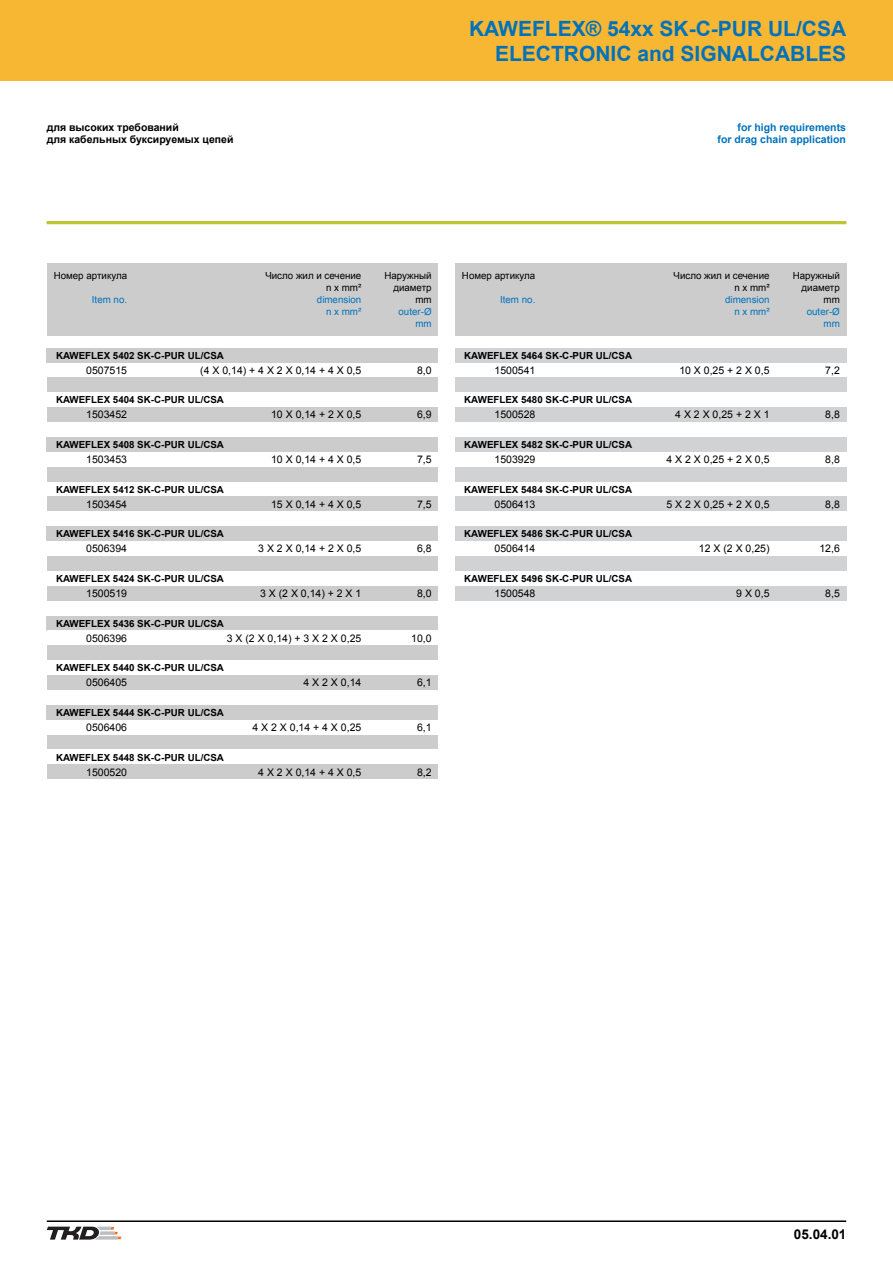
<style>
.page{position:relative;width:893px;height:1263px;background:#fff}
.page>*{position:absolute;margin:0;border:0;box-sizing:border-box;transform-origin:0 0}
.t1{font:700 21px/25.5px "Arial";color:#0072bc;text-align:right}
.t2{font:700 13.5px "Arial";color:#000}
.t3{font:10.5px "Arial";color:#000}
.t4{font:700 10.5px/12px "Arial";color:#000}
.t5{font:700 10.5px/12px "Arial";color:#0072bc;text-align:right}
.t6{font:700 9.75px "Arial";color:#000}
.t7{font:9.75px/12px "Arial";color:#000;text-align:right}
.t8{font:9.75px/12px "Arial";color:#0072bc;text-align:right}
</style>
<div class="page">
<div style="left:0;top:0;width:893px;height:81px;background:#f8b732"></div>
<svg style="left:47px;top:1226px;width:74px;height:13px"></svg>
<hr style="left:47px;top:1220px;width:799px;height:2px;background:#000">
<div style="left:47px;top:264px;width:87px;height:72px;background:#ccc"></div>
<div style="left:134px;top:264px;width:234px;height:72px;background:#ccc"></div>
<div style="left:368px;top:264px;width:70px;height:72px;background:#ccc"></div>
<div style="left:47px;top:348px;width:391px;height:15px;background:#ccc"></div>
<div style="left:47px;top:377px;width:87px;height:15px;background:#ccc"></div>
<div style="left:134px;top:377px;width:234px;height:15px;background:#ccc"></div>
<div style="left:368px;top:377px;width:70px;height:15px;background:#ccc"></div>
<div style="left:47px;top:407px;width:87px;height:15px;background:#ccc"></div>
<div style="left:134px;top:407px;width:234px;height:15px;background:#ccc"></div>
<div style="left:368px;top:407px;width:70px;height:15px;background:#ccc"></div>
<div style="left:47px;top:437px;width:391px;height:15px;background:#ccc"></div>
<div style="left:47px;top:467px;width:87px;height:15px;background:#ccc"></div>
<div style="left:134px;top:467px;width:234px;height:15px;background:#ccc"></div>
<div style="left:368px;top:467px;width:70px;height:15px;background:#ccc"></div>
<div style="left:47px;top:496px;width:87px;height:15px;background:#ccc"></div>
<div style="left:134px;top:496px;width:234px;height:15px;background:#ccc"></div>
<div style="left:368px;top:496px;width:70px;height:15px;background:#ccc"></div>
<div style="left:47px;top:526px;width:391px;height:15px;background:#ccc"></div>
<div style="left:47px;top:556px;width:87px;height:15px;background:#ccc"></div>
<div style="left:134px;top:556px;width:234px;height:15px;background:#ccc"></div>
<div style="left:368px;top:556px;width:70px;height:15px;background:#ccc"></div>
<div style="left:47px;top:586px;width:87px;height:15px;background:#ccc"></div>
<div style="left:134px;top:586px;width:234px;height:15px;background:#ccc"></div>
<div style="left:368px;top:586px;width:70px;height:15px;background:#ccc"></div>
<div style="left:47px;top:616px;width:391px;height:14px;background:#ccc"></div>
<div style="left:47px;top:645px;width:87px;height:15px;background:#ccc"></div>
<div style="left:134px;top:645px;width:234px;height:15px;background:#ccc"></div>
<div style="left:368px;top:645px;width:70px;height:15px;background:#ccc"></div>
<div style="left:47px;top:675px;width:87px;height:15px;background:#ccc"></div>
<div style="left:134px;top:675px;width:234px;height:15px;background:#ccc"></div>
<div style="left:368px;top:675px;width:70px;height:15px;background:#ccc"></div>
<div style="left:47px;top:705px;width:391px;height:15px;background:#ccc"></div>
<div style="left:47px;top:735px;width:87px;height:14px;background:#ccc"></div>
<div style="left:134px;top:735px;width:234px;height:14px;background:#ccc"></div>
<div style="left:368px;top:735px;width:70px;height:14px;background:#ccc"></div>
<div style="left:47px;top:764px;width:87px;height:15px;background:#ccc"></div>
<div style="left:134px;top:764px;width:234px;height:15px;background:#ccc"></div>
<div style="left:368px;top:764px;width:70px;height:15px;background:#ccc"></div>
<hr style="left:47px;top:221px;width:799px;height:3px;background:#bdc531">
<div style="left:455px;top:264px;width:87px;height:72px;background:#ccc"></div>
<div style="left:542px;top:264px;width:234px;height:72px;background:#ccc"></div>
<div style="left:776px;top:264px;width:70px;height:72px;background:#ccc"></div>
<div style="left:455px;top:348px;width:391px;height:15px;background:#d1d2d4"></div>
<div style="left:455px;top:377px;width:87px;height:15px;background:#d1d2d4"></div>
<div style="left:542px;top:377px;width:234px;height:15px;background:#d1d2d4"></div>
<div style="left:776px;top:377px;width:70px;height:15px;background:#d1d2d4"></div>
<div style="left:455px;top:407px;width:87px;height:15px;background:#d1d2d4"></div>
<div style="left:542px;top:407px;width:234px;height:15px;background:#d1d2d4"></div>
<div style="left:776px;top:407px;width:70px;height:15px;background:#d1d2d4"></div>
<div style="left:455px;top:437px;width:391px;height:15px;background:#d1d2d4"></div>
<div style="left:455px;top:467px;width:87px;height:15px;background:#d1d2d4"></div>
<div style="left:542px;top:467px;width:234px;height:15px;background:#d1d2d4"></div>
<div style="left:776px;top:467px;width:70px;height:15px;background:#d1d2d4"></div>
<div style="left:455px;top:496px;width:87px;height:15px;background:#d1d2d4"></div>
<div style="left:542px;top:496px;width:234px;height:15px;background:#d1d2d4"></div>
<div style="left:776px;top:496px;width:70px;height:15px;background:#d1d2d4"></div>
<div style="left:455px;top:526px;width:391px;height:15px;background:#d1d2d4"></div>
<div style="left:455px;top:556px;width:87px;height:15px;background:#d1d2d4"></div>
<div style="left:542px;top:556px;width:234px;height:15px;background:#d1d2d4"></div>
<div style="left:776px;top:556px;width:70px;height:15px;background:#d1d2d4"></div>
<div style="left:455px;top:586px;width:87px;height:15px;background:#d1d2d4"></div>
<div style="left:542px;top:586px;width:234px;height:15px;background:#d1d2d4"></div>
<div style="left:776px;top:586px;width:70px;height:15px;background:#d1d2d4"></div>
<h1 class="t1" style="left:469px;top:18px;width:379px">KAWEFLEX® 54xx SK-C-PUR UL/CSA<br>ELECTRONIC and SIGNALCABLES</h1>
<p class="t4" style="left:47px;top:122px;width:188px">для высоких требований<br>для кабельных буксируемых цепей</p>
<p class="t5" style="left:718px;top:122px;width:130px">for high requirements<br>for drag chain application</p>
<p class="t7" style="left:54px;top:271px;width:75px">Номер артикула</p>
<p class="t8" style="left:92px;top:295px;width:37px">Item no.</p>
<p class="t7" style="left:265px;top:271px;width:98px">Число жил и сечение n x mm²</p>
<p class="t8" style="left:317px;top:295px;width:46px">dimension n x mm²</p>
<p class="t7" style="left:384px;top:271px;width:49px">Наружный диаметр mm</p>
<p class="t8" style="left:399px;top:307px;width:35px">outer-Ø mm</p>
<p class="t6" style="left:56px;top:352px;width:169px">KAWEFLEX 5402 SK-C-PUR UL/CSA</p>
<p class="t3" style="left:86px;top:366px;width:42px">0507515</p>
<p class="t3" style="left:200px;top:366px;width:163px">(4 X 0,14) + 4 X 2 X 0,14 + 4 X 0,5</p>
<p class="t3" style="left:417px;top:366px;width:16px">8,0</p>
<p class="t6" style="left:56px;top:396px;width:169px">KAWEFLEX 5404 SK-C-PUR UL/CSA</p>
<p class="t3" style="left:86px;top:411px;width:42px">1503452</p>
<p class="t3" style="left:271px;top:411px;width:92px">10 X 0,14 + 2 X 0,5</p>
<p class="t3" style="left:417px;top:411px;width:16px">6,9</p>
<p class="t6" style="left:56px;top:441px;width:169px">KAWEFLEX 5408 SK-C-PUR UL/CSA</p>
<p class="t3" style="left:86px;top:455px;width:42px">1503453</p>
<p class="t3" style="left:271px;top:455px;width:92px">10 X 0,14 + 4 X 0,5</p>
<p class="t3" style="left:417px;top:455px;width:16px">7,5</p>
<p class="t6" style="left:56px;top:485px;width:169px">KAWEFLEX 5412 SK-C-PUR UL/CSA</p>
<p class="t3" style="left:86px;top:500px;width:42px">1503454</p>
<p class="t3" style="left:271px;top:500px;width:92px">15 X 0,14 + 4 X 0,5</p>
<p class="t3" style="left:417px;top:500px;width:16px">7,5</p>
<p class="t6" style="left:56px;top:530px;width:169px">KAWEFLEX 5416 SK-C-PUR UL/CSA</p>
<p class="t3" style="left:86px;top:545px;width:42px">0506394</p>
<p class="t3" style="left:258px;top:545px;width:105px">3 X 2 X 0,14 + 2 X 0,5</p>
<p class="t3" style="left:417px;top:545px;width:16px">6,8</p>
<p class="t6" style="left:56px;top:575px;width:169px">KAWEFLEX 5424 SK-C-PUR UL/CSA</p>
<p class="t3" style="left:86px;top:589px;width:42px">1500519</p>
<p class="t3" style="left:260px;top:589px;width:103px">3 X (2 X 0,14) + 2 X 1</p>
<p class="t3" style="left:417px;top:589px;width:16px">8,0</p>
<p class="t6" style="left:56px;top:619px;width:169px">KAWEFLEX 5436 SK-C-PUR UL/CSA</p>
<p class="t3" style="left:86px;top:634px;width:42px">0506396</p>
<p class="t3" style="left:227px;top:634px;width:136px">3 X (2 X 0,14) + 3 X 2 X 0,25</p>
<p class="t3" style="left:411px;top:634px;width:22px">10,0</p>
<p class="t6" style="left:56px;top:664px;width:169px">KAWEFLEX 5440 SK-C-PUR UL/CSA</p>
<p class="t3" style="left:86px;top:679px;width:42px">0506405</p>
<p class="t3" style="left:304px;top:679px;width:59px">4 X 2 X 0,14</p>
<p class="t3" style="left:417px;top:679px;width:16px">6,1</p>
<p class="t6" style="left:56px;top:709px;width:169px">KAWEFLEX 5444 SK-C-PUR UL/CSA</p>
<p class="t3" style="left:86px;top:723px;width:42px">0506406</p>
<p class="t3" style="left:252px;top:723px;width:110px">4 X 2 X 0,14 + 4 X 0,25</p>
<p class="t3" style="left:417px;top:723px;width:16px">6,1</p>
<p class="t6" style="left:56px;top:753px;width:169px">KAWEFLEX 5448 SK-C-PUR UL/CSA</p>
<p class="t3" style="left:86px;top:768px;width:42px">1500520</p>
<p class="t3" style="left:258px;top:768px;width:105px">4 X 2 X 0,14 + 4 X 0,5</p>
<p class="t3" style="left:417px;top:768px;width:16px">8,2</p>
<p class="t7" style="left:462px;top:271px;width:75px">Номер артикула</p>
<p class="t8" style="left:500px;top:295px;width:37px">Item no.</p>
<p class="t7" style="left:674px;top:271px;width:98px">Число жил и сечение n x mm²</p>
<p class="t8" style="left:725px;top:295px;width:46px">dimension n x mm²</p>
<p class="t7" style="left:793px;top:271px;width:49px">Наружный диаметр mm</p>
<p class="t8" style="left:807px;top:307px;width:35px">outer-Ø mm</p>
<p class="t6" style="left:464px;top:352px;width:169px">KAWEFLEX 5464 SK-C-PUR UL/CSA</p>
<p class="t3" style="left:494px;top:366px;width:42px">1500541</p>
<p class="t3" style="left:679px;top:366px;width:92px">10 X 0,25 + 2 X 0,5</p>
<p class="t3" style="left:825px;top:366px;width:16px">7,2</p>
<p class="t6" style="left:464px;top:396px;width:169px">KAWEFLEX 5480 SK-C-PUR UL/CSA</p>
<p class="t3" style="left:494px;top:411px;width:42px">1500528</p>
<p class="t3" style="left:675px;top:411px;width:96px">4 X 2 X 0,25 + 2 X 1</p>
<p class="t3" style="left:825px;top:411px;width:16px">8,8</p>
<p class="t6" style="left:464px;top:441px;width:169px">KAWEFLEX 5482 SK-C-PUR UL/CSA</p>
<p class="t3" style="left:494px;top:455px;width:42px">1503929</p>
<p class="t3" style="left:666px;top:455px;width:105px">4 X 2 X 0,25 + 2 X 0,5</p>
<p class="t3" style="left:825px;top:455px;width:16px">8,8</p>
<p class="t6" style="left:464px;top:485px;width:169px">KAWEFLEX 5484 SK-C-PUR UL/CSA</p>
<p class="t3" style="left:494px;top:500px;width:42px">0506413</p>
<p class="t3" style="left:666px;top:500px;width:105px">5 X 2 X 0,25 + 2 X 0,5</p>
<p class="t3" style="left:825px;top:500px;width:16px">8,8</p>
<p class="t6" style="left:464px;top:530px;width:169px">KAWEFLEX 5486 SK-C-PUR UL/CSA</p>
<p class="t3" style="left:494px;top:545px;width:42px">0506414</p>
<p class="t3" style="left:699px;top:545px;width:72px">12 X (2 X 0,25)</p>
<p class="t3" style="left:819px;top:545px;width:22px">12,6</p>
<p class="t6" style="left:464px;top:575px;width:169px">KAWEFLEX 5496 SK-C-PUR UL/CSA</p>
<p class="t3" style="left:494px;top:589px;width:42px">1500548</p>
<p class="t3" style="left:736px;top:589px;width:35px">9 X 0,5</p>
<p class="t3" style="left:825px;top:589px;width:16px">8,5</p>
<h2 class="t2" style="left:794px;top:1229px;width:54px">05.04.01</h2>
</div>
